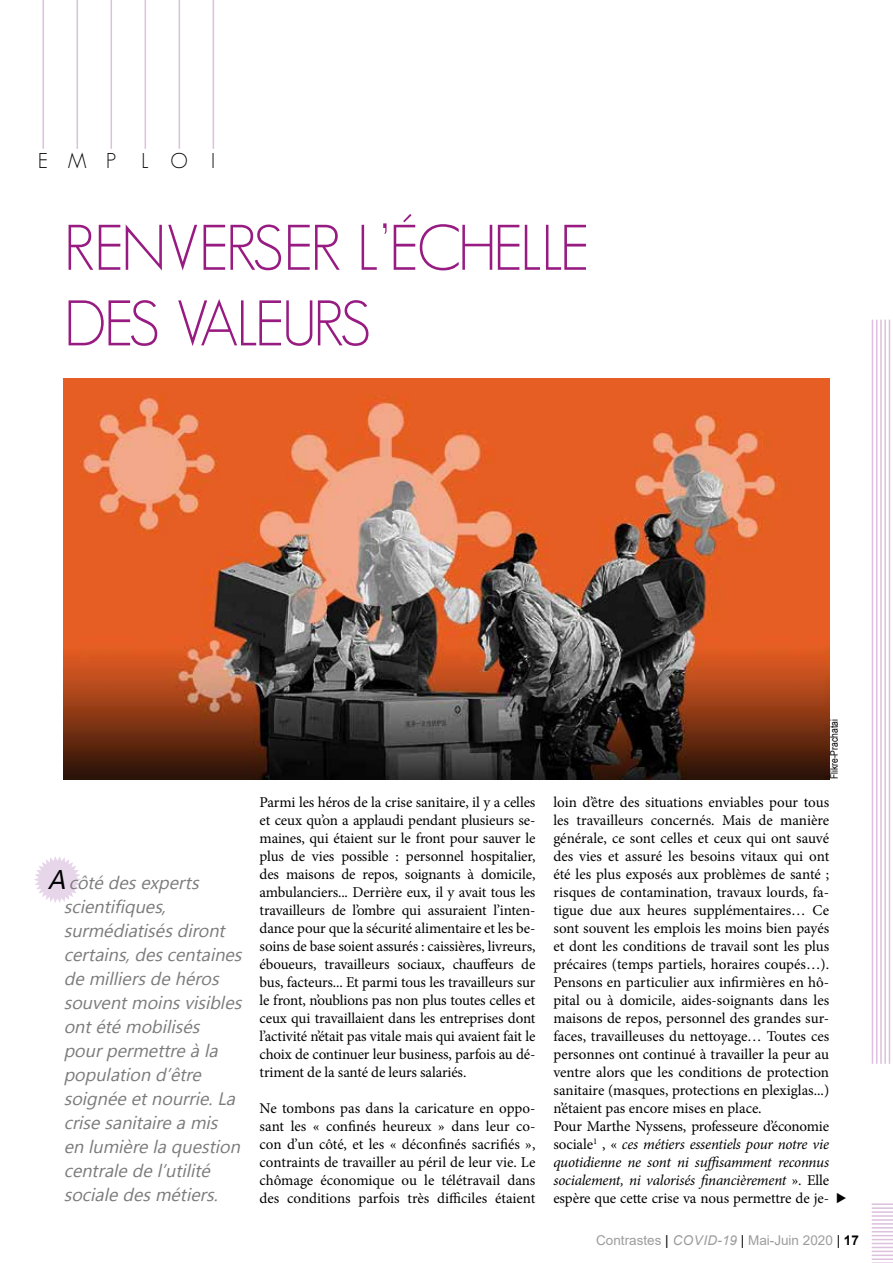
<style>
.page{position:relative;width:893px;height:1263px;background:#fff}
.page>*{position:absolute;margin:0;border:0;box-sizing:border-box;transform-origin:0 0}
.t1{font:300 63px/75.6px "Geosans";letter-spacing:-.05em;color:#971b81}
.t2{font:300 21px "Geosans";letter-spacing:.98em;color:#000}
.t3{font:italic 18px/24px "Khmer UI";color:#7c7b7b}
.t4{font:15px/18px "Minion Pro";letter-spacing:-.005em;color:#000;text-align:justify}
.t5{font:13.5px "Arial";color:#9d9d9c}
.t6{font:10.5px "Arial Narrow";color:#000}
.s1{font-size:27px;color:#000}
.s2{font-style:italic}
.s3{color:#000}
.s4{font-weight:700;color:#000}
</style>
<div class="page">
<hr style="left:872px;top:1203px;width:21px;height:2px;background:#dcc0dd">
<hr style="left:872px;top:1207px;width:21px;height:2px;background:#dcc0dd">
<hr style="left:872px;top:1211px;width:21px;height:2px;background:#dcc0dd">
<hr style="left:872px;top:1215px;width:21px;height:2px;background:#dcc0dd">
<hr style="left:872px;top:1219px;width:21px;height:2px;background:#dcc0dd">
<svg style="left:872px;top:1223px;width:21px;height:25px"></svg>
<hr style="left:872px;top:1250px;width:21px;height:2px;background:#dcc0dd">
<hr style="left:872px;top:1254px;width:21px;height:2px;background:#dcc0dd">
<hr style="left:872px;top:1258px;width:21px;height:2px;background:#dcc0dd">
<svg style="left:872px;top:1262px;width:21px;height:1px"></svg>
<hr style="left:872px;top:320px;width:1px;height:744px;background:#dcc0dd">
<hr style="left:876px;top:320px;width:1px;height:744px;background:#dcc0dd">
<hr style="left:880px;top:320px;width:2px;height:744px;background:#dcc0dd">
<hr style="left:884px;top:320px;width:2px;height:744px;background:#dcc0dd">
<hr style="left:889px;top:320px;width:1px;height:744px;background:#dcc0dd">
<svg style="left:34px;top:856px;width:47px;height:47px"></svg>
<hr style="left:43px;top:0;width:1px;height:149px;background:#dcc0dd">
<hr style="left:77px;top:0;width:1px;height:149px;background:#dcc0dd">
<hr style="left:111px;top:0;width:1px;height:149px;background:#dcc0dd">
<hr style="left:145px;top:0;width:1px;height:149px;background:#dcc0dd">
<hr style="left:179px;top:0;width:1px;height:149px;background:#dcc0dd">
<hr style="left:213px;top:0;width:1px;height:149px;background:#dcc0dd">
<img style="left:64px;top:378px;width:765px;height:401px">
<h2 class="t2" style="left:38px;top:149px;width:179px">EMP LOI</h2>
<h1 class="t1" style="left:64px;top:210px;width:527px">RENVERSER L’ÉCHELLE<br>DES VALEURS</h1>
<p class="t6" style="left:826px;top:779px;width:62px;rotate:-90deg">Flikre-Prachatai</p>
<p class="t3" style="left:64px;top:871px;width:184px;text-indent:-16px"><span class="s1">A</span> côté desexperts scientifiques, surmédiatisésdiront certains,descentaines de milliersde héros souventmoinsvisibles ontété mobilisés pourpermettre à la population d’être soignée etnourrie.La crise sanitaire a mis en lumière la question centrale de l’utilité sociale desmétiers.</p>
<p class="t4" style="left:260px;top:793px;width:277px">Parmi les héros de la crise sanitaire, il y a celles et ceux qu’on a applaudi pendant plusieurs se&shy;maines, qui étaient sur le front pour sauver le plus de vies possible : personnel hospitalier, des maisons de repos, soignants à domicile, ambulanciers... Derrière eux, il y avait tous les travailleurs de l’ombre qui assuraient l’inten&shy;dance pour que la sécurité alimentaire et les be&shy;soins de base soient assurés : caissières, livreurs, éboueurs, travailleurs sociaux, chauffeurs de bus, facteurs... Et parmi tous les travailleurs sur le front, n’oublions pas non plus toutes celles et ceux qui travaillaient dans les entreprises dont l’activité n’était pas vitale mais qui avaient fait le choix de continuer leur business, parfois au dé&shy;triment de la santé de leurs salariés.</p>
<p class="t4" style="left:260px;top:1099px;width:277px">Ne tombons pas dans la caricature en oppo&shy;sant les « confinés heureux » dans leur co&shy;con d’un côté, et les « déconfinés sacrifiés », contraints de travailler au péril de leur vie. Le chômage économique ou le télétravail dans des conditions parfois très difficiles étaient</p>
<p class="t4" style="left:553px;top:793px;width:277px;text-align:left">loin d’être des situations enviables pour tous les travailleurs concernés. Mais de manière générale, ce sont celles et ceux qui ont sauvé des vies et assuré les besoins vitaux qui ont été les plus exposés aux problèmes de santé ; risques de contamination, travaux lourds, fa&shy;tigue due aux heures supplémentaires… Ce sont souvent les emplois les moins bien payés et dont les conditions de travail sont les plus précaires (temps partiels, horaires coupés…).<br>Pensons en particulier aux infirmières en hô&shy;pital ou à domicile, aides-soignants dans les maisons de repos, personnel des grandes sur&shy;faces, travailleuses du nettoyage… Toutes ces personnes ont continué à travailler la peur au ventre alors que les conditions de protection sanitaire (masques, protections en plexiglas...) n’étaient pas encore mises en place.<br>Pour Marthe Nyssens, professeure d’économie sociale<sup>1</sup> , « <span class="s2">ces métiers essentiels pour notre vie quotidienne ne sont ni suffisamment reconnus socialement, ni valorisés financièrement</span> ». Elle espère que cette crise va nous permettre de je-</p>
<p class="t5" style="left:596px;top:1231px;width:264px">Contrastes <span class="s3">|</span> <span class="s2">COVID-19</span> <span class="s3">|</span> Mai-Juin 2020 <span class="s3">|</span> <span class="s4">17</span></p>
</div>
